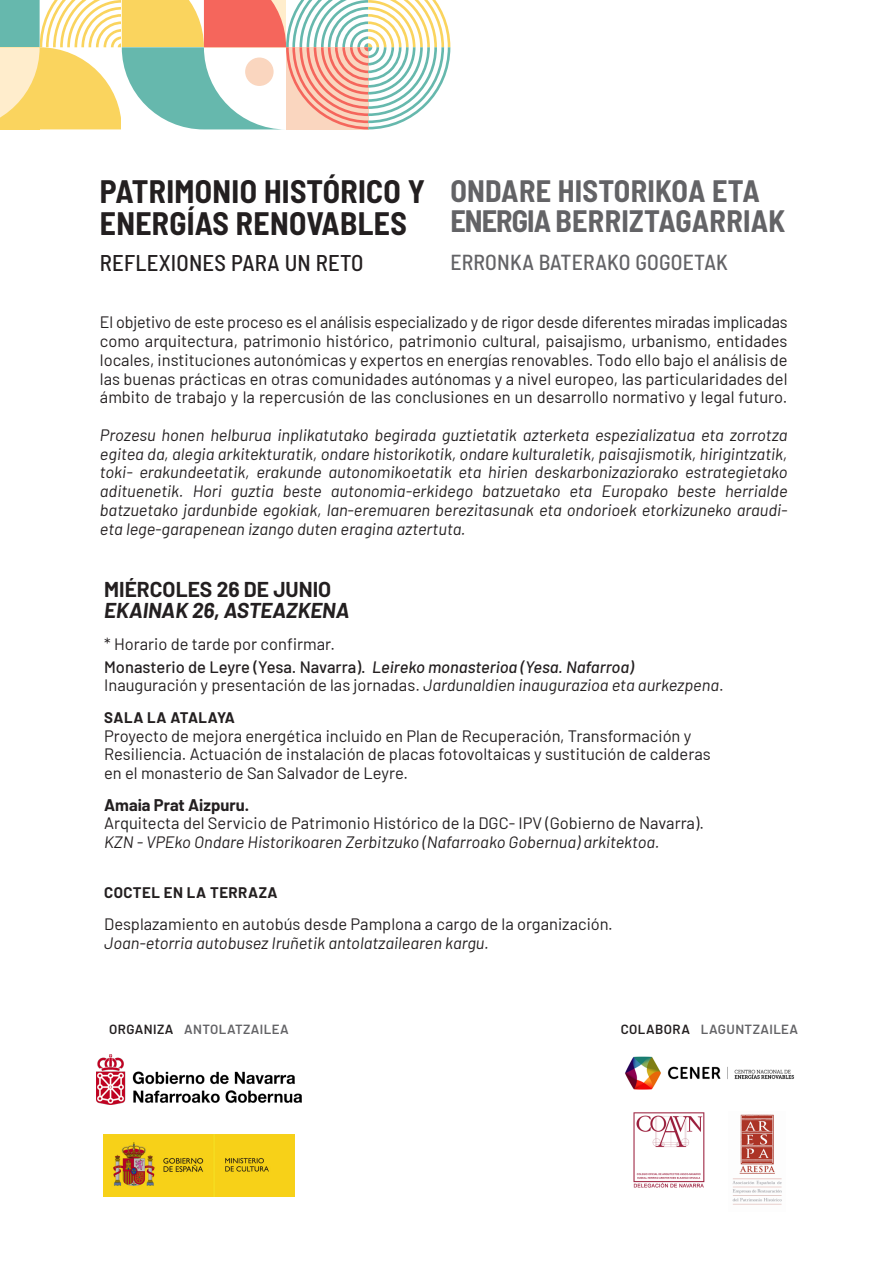
<style>
.page{position:relative;width:893px;height:1263px;background:#fff}
.page>*{position:absolute;margin:0;border:0;box-sizing:border-box;transform-origin:0 0}
.t1{font:700 semi-condensed 31.65px/32px "Barlow";letter-spacing:.01em;color:#231f20}
.t2{font:700 semi-condensed 30.3px/30.5px "Barlow";letter-spacing:.01em;color:#636366}
.t3{font:500 semi-condensed 22.8px "Barlow";letter-spacing:.01em;color:#231f20}
.t4{font:500 semi-condensed 21.75px "Barlow";letter-spacing:.01em;color:#636366}
.t5{font:italic 700 21px/21px "Barlow";color:#231f20}
.t6{font:16.5px/18.8px "Barlow";color:#231f20}
.t7{font:italic 16.5px/18.8px "Barlow";color:#231f20;text-align:justify}
.t8{font:700 15px "Barlow";letter-spacing:.03em;color:#231f20}
.t9{font:600 13.2px "Barlow";letter-spacing:.03em;color:#636366}
.s1{font-style:normal}
.s2{font-weight:500}
.s3{font-weight:500;font-style:italic}
.s4{font-style:italic}
.s5{font-weight:700}
.s6{color:#231f20}
</style>
<div class="page">
<img style="left:625px;top:1056px;width:170px;height:34px">
<img style="left:633px;top:1112px;width:71px;height:76px">
<img style="left:732px;top:1114px;width:50px;height:91px">
<img style="left:103px;top:1134px;width:192px;height:62px">
<img style="left:97px;top:1055px;width:204px;height:50px">
<svg style="left:0;top:0;width:450px;height:129px"></svg>
<div style="left:245px;top:58px;width:29px;height:28px;background:#fad6bf;border-radius:50%"></div>
<p class="t1" style="left:100px;top:174px;width:327px">PATRIMONIO HISTÓRICO Y<br>ENERGÍAS RENOVABLES</p>
<p class="t3" style="left:100px;top:246px;width:265px">REFLEXIONES PARA UN RETO</p>
<p class="t2" style="left:450px;top:173px;width:336px">ONDARE HISTORIKOA ETA<br>ENERGIA BERRIZTAGARRIAK</p>
<p class="t4" style="left:450px;top:246px;width:279px">ERRONKA BATERAKO GOGOETAK</p>
<p class="t6" style="left:100px;top:312px;width:689px;text-align:justify">El objetivo de este proceso es el análisis especializado y de rigor desde diferentes miradas implicadas como arquitectura, patrimonio histórico, patrimonio cultural, paisajismo, urbanismo, entidades locales, instituciones autonómicas y expertos en energías renovables. Todo ello bajo el análisis de las buenas prácticas en otras comunidades autónomas y a nivel europeo, las particularidades del ámbito de trabajo y la repercusión de las conclusiones en un desarrollo normativo y legal futuro.</p>
<p class="t7" style="left:100px;top:424px;width:689px">Prozesu honen helburua inplikatutako begirada guztietatik azterketa espezializatua eta zorrotza egitea da, alegia arkitekturatik, ondare historikotik, ondare kulturaletik, paisajismotik, hirigintzatik, toki- erakundeetatik, erakunde autonomikoetatik eta hirien deskarbonizaziorako estrategietako adituenetik. Hori guztia beste autonomia-erkidego batzuetako eta Europako beste herrialde batzuetako jardunbide egokiak, lan-eremuaren berezitasunak eta ondorioek etorkizuneko araudi&shy;eta lege-garapenean izango duten eragina aztertuta.</p>
<p class="t5" style="left:104px;top:577px;width:247px"><span class="s1">MIÉRCOLES 26 DE JUNIO<br></span>EKAINAK 26, ASTEAZKENA</p>
<p class="t6" style="left:104px;top:633px;width:233px">* Horario de tarde por confirmar.</p>
<p class="t6" style="left:104px;top:656px;width:621px"><span class="s2">Monasterio de Leyre (Yesa. Navarra).</span> <span class="s3">Leireko monasterioa (Yesa. Nafarroa)<br></span>Inauguración y presentación de las jornadas. <span class="s4">Jardunaldien inaugurazioa eta aurkezpena</span>.</p>
<p class="t8" style="left:104px;top:706px;width:132px">SALA LA ATALAYA</p>
<p class="t6" style="left:104px;top:725px;width:608px">Proyecto de mejora energética incluido en Plan de Recuperación, Transformación y<br>Resiliencia. Actuación de instalación de placas fotovoltaicas y sustitución de calderas en el monasterio de San Salvador de Leyre.</p>
<p class="t6" style="left:104px;top:794px;width:601px"><span class="s5">Amaia Prat Aizpuru.<br></span>Arquitecta del Servicio de Patrimonio Histórico de la DGC- IPV (Gobierno de Navarra).<br><span class="s4">KZN - VPEko Ondare Historikoaren Zerbitzuko (Nafarroako Gobernua) arkitektoa.</span></p>
<p class="t8" style="left:104px;top:882px;width:175px">COCTEL EN LA TERRAZA</p>
<p class="t6" style="left:104px;top:913px;width:510px">Desplazamiento en autobús desde Pamplona a cargo de la organización.<br><span class="s4">Joan-etorria autobusez Iruñetik antolatzailearen kargu.</span></p>
<p class="t9" style="left:109px;top:1019px;width:181px"><span class="s6">ORGANIZA</span> ANTOLATZAILEA</p>
<p class="t9" style="left:621px;top:1019px;width:179px"><span class="s6">COLABORA</span> LAGUNTZAILEA</p>
</div>
